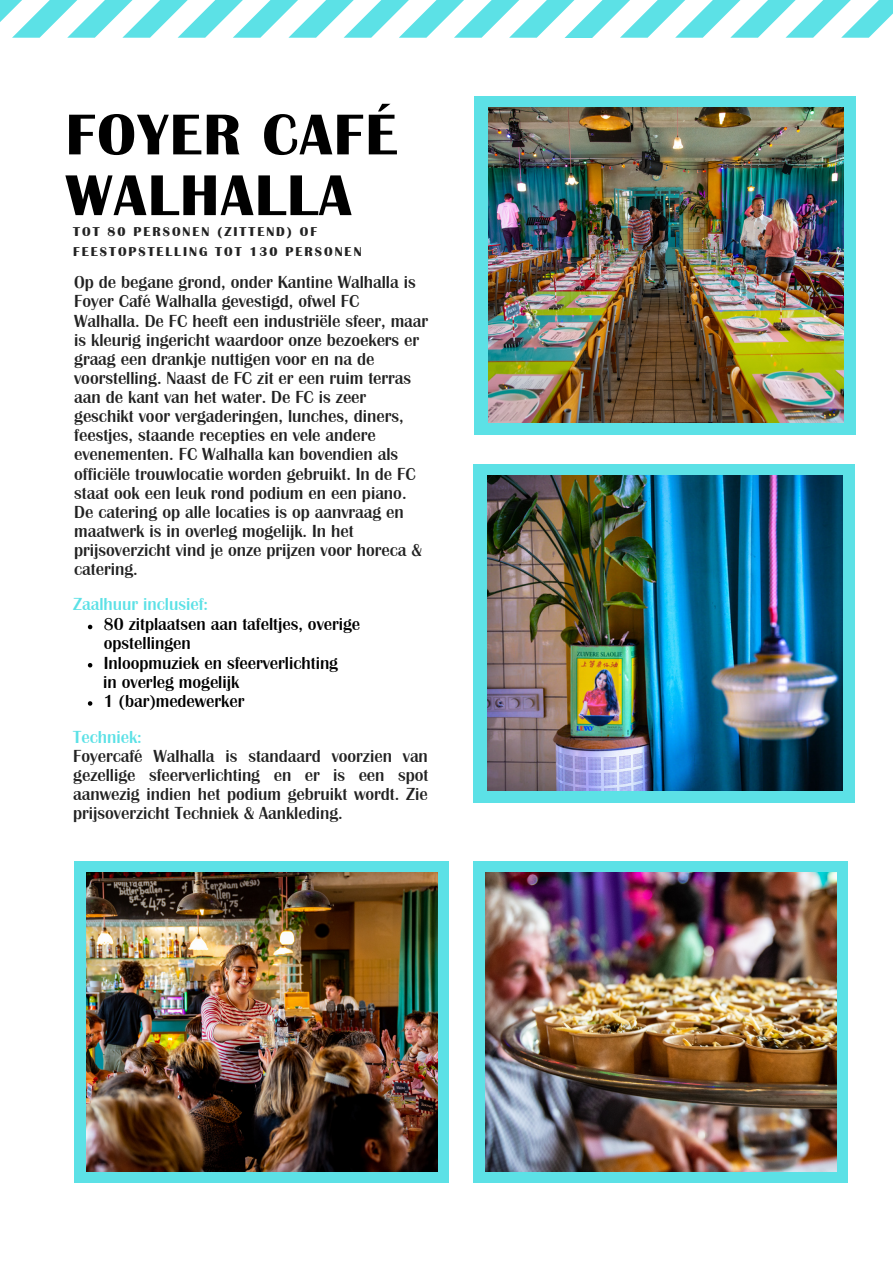
<style>
.page{position:relative;width:893px;height:1264px;background:#fff}
.page>*{position:absolute;margin:0;border:0;box-sizing:border-box;transform-origin:0 0}
.t1{font:700 59.55px/60.8px "Britannic";letter-spacing:.03em;color:#000}
.t2{font:18px/19px "Britannic Medium BOLD";color:#222}
.t3{font:18px/19px "Britannic Medium BOLD";color:#000}
.t4{font:18px "Britannic Medium BOLD";color:#5ce1e6}
.t5{font:700 13.2px/19.8px "Britannic";letter-spacing:.15em;color:#222}
</style>
<div class="page">
<div style="left:474px;top:97px;width:381px;height:338px;background:#5ce1e6"></div>
<svg style="left:88px;top:624px;width:4px;height:5px"></svg>
<svg style="left:88px;top:663px;width:4px;height:4px"></svg>
<svg style="left:88px;top:701px;width:4px;height:4px"></svg>
<img style="left:488px;top:108px;width:355px;height:315px">
<div style="left:74px;top:861px;width:374px;height:322px;background:#5ce1e6"></div>
<img style="left:87px;top:872px;width:350px;height:299px">
<svg style="left:0;top:0;width:892px;height:38px"></svg>
<div style="left:473px;top:464px;width:381px;height:339px;background:#5ce1e6"></div>
<img style="left:487px;top:476px;width:355px;height:314px">
<div style="left:473px;top:861px;width:375px;height:322px;background:#5ce1e6"></div>
<img style="left:486px;top:872px;width:350px;height:299px">
<h1 class="t1" style="left:66px;top:104px;width:333px">FOYER CAFÉ<br>WALHALLA</h1>
<p class="t5" style="left:73px;top:222px;width:290px">TOT 80 PERSONEN (ZITTEND) OF<br>FEESTOPSTELLING TOT 130 PERSONEN</p>
<p class="t2" style="left:74px;top:274px;width:355px">Op de begane grond, onder Kantine Walhalla is Foyer Café Walhalla gevestigd, ofwel FC Walhalla. De FC heeft een industriële sfeer, maar is kleurig ingericht waardoor onze bezoekers er graag een drankje nuttigen voor en na de voorstelling. Naast de FC zit er een ruim terras aan de kant van het water. De FC is zeer geschikt voor vergaderingen, lunches, diners, feestjes, staande recepties en vele andere evenementen. FC Walhalla kan bovendien als officiële trouwlocatie worden gebruikt. In de FC staat ook een leuk rond podium en een piano.<br>De catering op alle locaties is op aanvraag en maatwerk is in overleg mogelijk. In het prijsoverzicht vind je onze prijzen voor horeca &amp; catering.</p>
<p class="t4" style="left:73px;top:598px;width:136px">Zaalhuur inclusief:</p>
<p class="t3" style="left:104px;top:616px;width:258px">80 zitplaatsen aan tafeltjes, overige opstellingen<br>Inloopmuziek en sfeerverlichting</p>
<p class="t3" style="left:104px;top:692px;width:142px">1 (bar)medewerker</p>
<p class="t3" style="left:103px;top:673px;width:137px">in overleg mogelijk</p>
<p class="t4" style="left:73px;top:730px;width:70px">Techniek:</p>
<p class="t2" style="left:73px;top:747px;width:356px;text-align:justify">Foyercafé Walhalla is standaard voorzien van gezellige sfeerverlichting en er is een spot aanwezig indien het podium gebruikt wordt. Zie prijsoverzicht Techniek &amp; Aankleding.</p>
</div>
